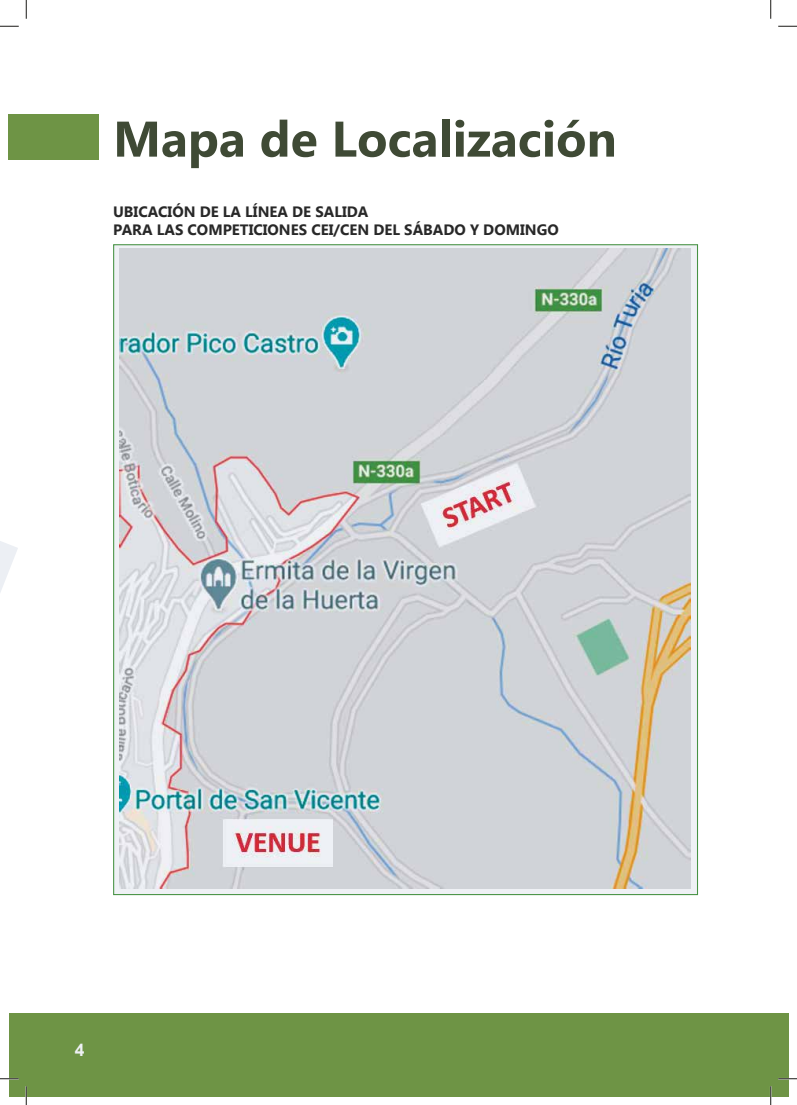
<style>
.page{position:relative;width:797px;height:1105px;background:#fff}
.page>*{position:absolute;margin:0;border:0;box-sizing:border-box;transform-origin:0 0}
.t1{font:700 50px "Gadugi";color:#3f4a35}
.t2{font:700 17.5px "Arial";color:#eff1f5}
.t3{font:700 15px/18px "Gadugi";color:#282828}
</style>
<div class="page">
<svg style="left:115px;top:246px;width:581px;height:647px;fill:#eff1f5"></svg>
<img style="left:120px;top:248px;width:570px;height:640px">
<div style="left:9px;top:1013px;width:779px;height:83px;background:#6e9445"></div>
<div style="left:9px;top:114px;width:90px;height:45px;background:#6e9445"></div>
<svg style="left:0;top:25px;width:19px;height:2px"></svg>
<svg style="left:778px;top:25px;width:19px;height:2px"></svg>
<svg style="left:0;top:1078px;width:19px;height:1px"></svg>
<svg style="left:778px;top:1078px;width:19px;height:1px"></svg>
<svg style="left:25px;top:0;width:2px;height:19px"></svg>
<svg style="left:25px;top:1086px;width:2px;height:19px"></svg>
<svg style="left:770px;top:0;width:1px;height:19px"></svg>
<svg style="left:770px;top:1086px;width:1px;height:19px"></svg>
<h1 class="t1" style="left:113px;top:109px;width:505px">Mapa de Localización</h1>
<p class="t3" style="left:113px;top:203px;width:447px">UBICACIÓN DE LA LÍNEA DE SALIDA<br>PARA LAS COMPETICIONES CEI/CEN DEL SÁBADO Y DOMINGO</p>
<p class="t2" style="left:75px;top:1038px;width:11px">4</p>
</div>
